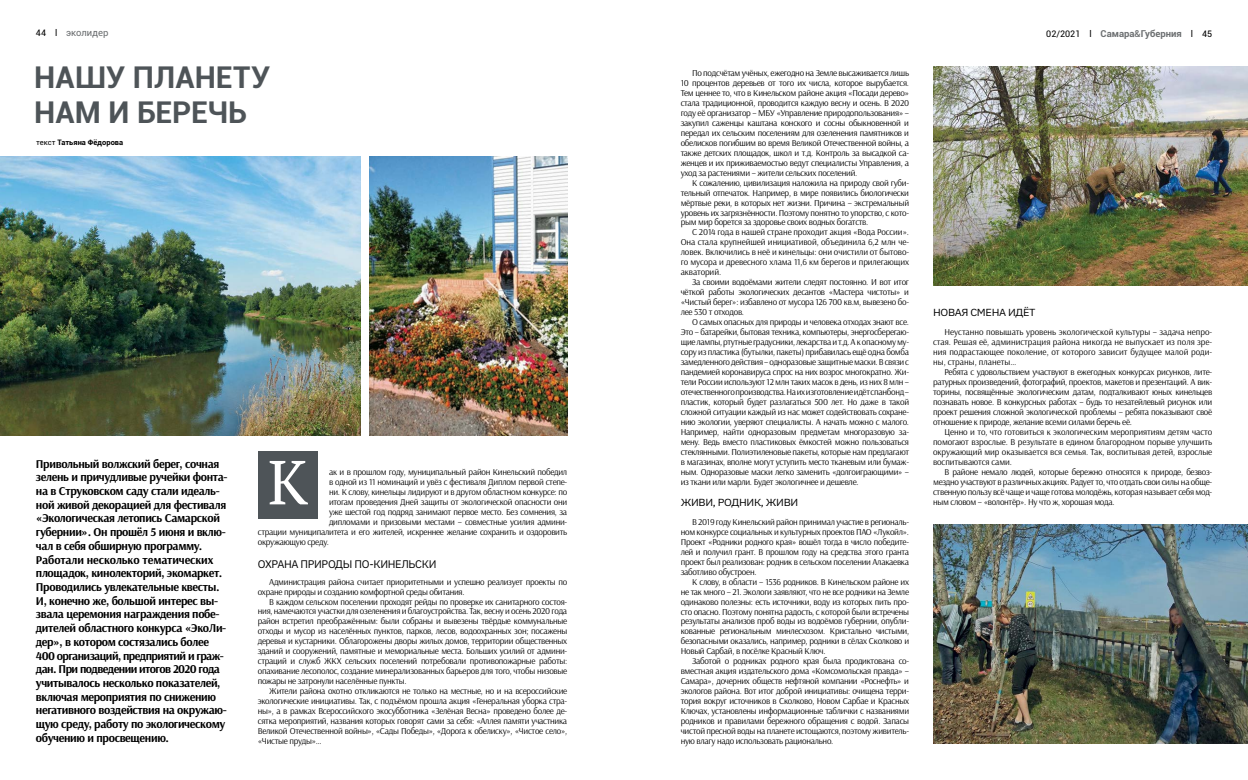
<style>
.page{position:relative;width:1248px;height:780px;background:#fff}
.page>*{position:absolute;margin:0;border:0;box-sizing:border-box;transform-origin:0 0}
.t1{font:62px "PT Serif";color:#fff}
.t2{font:700 30px/35px "Roboto";letter-spacing:.005em;color:#4e5458}
.t3{font:700 12px/13.7px "Arsenal";letter-spacing:-.03em;color:#000}
.t4{font:11px "Aneliza";letter-spacing:-.03em;color:#000}
.t5{font:10.3px "Aneliza";letter-spacing:-.03em;color:#000;scale:1.07 1}
.t6{font:700 9.5px "Roboto";color:#6c6f71}
.t7{font:9.5px "Roboto";color:#6c6f71}
.t8{font:9px/10px "Arsenal";letter-spacing:-.03em;color:#000;text-align:justify}
.t9{font:9px "Roboto";color:#000}
.t10{font:700 7.5px "Roboto";color:#000}
.s1{font-weight:400;font-size:9px;color:#000}
.s2{font-weight:500}
.s3{font-weight:400}
</style>
<div class="page">
<img style="left:0;top:156px;width:360px;height:279px">
<img style="left:933px;top:524px;width:314px;height:219px">
<img style="left:369px;top:156px;width:198px;height:279px">
<img style="left:933px;top:66px;width:314px;height:219px">
<div style="left:258px;top:451px;width:59px;height:67px;background:#4e5458"></div>
<p class="t9" style="left:36px;top:27px;width:23px">44 l</p>
<p class="t6" style="left:1046px;top:27px;width:167px"><span class="s1">02/2021 l</span> Самара<span class="s2">&amp;</span>Губерния <span class="s1">l 45</span></p>
<h2 class="t2" style="left:34px;top:58px;width:237px">НАШУ ПЛАНЕТУ<br>НАМ И БЕРЕЧЬ</h2>
<p class="t10" style="left:36px;top:137px;width:89px"><span class="s3">текст</span> Татьяна Фёдорова</p>
<p class="t7" style="left:66px;top:26px;width:44px">эколидер</p>
<p class="t8" style="left:680px;top:68px;width:230px;text-indent:11px">По подсчётам учёных, ежегодно на Земле высаживается лишь 10 процентов деревьев от того их числа, которое вырубается.<br>Тем ценнее то, что в Кинельском районе акция «Посади дерево» стала традиционной, проводится каждую весну и осень. В 2020 году её организатор – МБУ «Управление природопользования» – закупил саженцы каштана конского и сосны обыкновенной и передал их сельским поселениям для озеленения памятников и обелисков погибшим во время Великой Отечественной войны, а также детских площадок, школ и т.д. Контроль за высадкой са&shy;женцев и их приживаемостью ведут специалисты Управления, а уход за растениями – жители сельских поселений.</p>
<p class="t8" style="left:680px;top:177px;width:230px;text-indent:11px">К сожалению, цивилизация наложила на природу свой губи&shy;тельный отпечаток. Например, в мире появились биологически мёртвые реки, в которых нет жизни. Причина – экстремальный уровень их загрязнённости. Поэтому понятно то упорство, с кото&shy;рым мир борется за здоровье своих водных богатств.</p>
<p class="t8" style="left:680px;top:227px;width:230px;text-indent:11px">С 2014 года в нашей стране проходит акция «Вода России».<br>Она стала крупнейшей инициативой, объединила 6,2 млн че&shy;ловек. Включились в неё и кинельцы: они очистили от бытово&shy;го мусора и древесного хлама 11,6 км берегов и прилегающих акваторий.</p>
<p class="t8" style="left:680px;top:277px;width:230px;text-indent:11px">За своими водоёмами жители следят постоянно. И вот итог чёткой работы экологических десантов «Мастера чистоты» и «Чистый берег»: избавлено от мусора 126 700 кв.м, вывезено бо&shy;лее 530 т отходов.</p>
<p class="t8" style="left:680px;top:317px;width:230px;text-indent:11px">О самых опасных для природы и человека отходах знают все.<br>Это – батарейки, бытовая техника, компьютеры, энергосберегаю&shy;щие лампы, ртутные градусники, лекарства и т.д. А к опасному му&shy;сору из пластика (бутылки, пакеты) прибавилась ещё одна бомба замедленного действия – одноразовые защитные маски. В связи с пандемией коронавируса спрос на них возрос многократно. Жи&shy;тели России используют 12 млн таких масок в день, из них 8 млн – отечественного производства. На их изготовление идёт спанбонд – пластик, который будет разлагаться 500 лет. Но даже в такой сложной ситуации каждый из нас может содействовать сохране&shy;нию экологии, уверяют специалисты. А начать можно с малого.<br>Например, найти одноразовым предметам многоразовую за&shy;мену. Ведь вместо пластиковых ёмкостей можно пользоваться стеклянными. Полиэтиленовые пакеты, которые нам предлагают в магазинах, вполне могут уступить место тканевым или бумаж&shy;ным. Одноразовые маски легко заменить «долгоиграющими» – из ткани или марли. Будет экологичнее и дешевле.</p>
<p class="t5" style="left:680px;top:494px;width:111px">ЖИВИ, РОДНИК, ЖИВИ</p>
<p class="t8" style="left:680px;top:516px;width:230px;text-indent:11px">В 2019 году Кинельский район принимал участие в региональ&shy;ном конкурсе социальных и культурных проектов ПАО «Лукойл».<br>Проект «Родники родного края» вошёл тогда в число победите&shy;лей и получил грант. В прошлом году на средства этого гранта проект был реализован: родник в сельском поселении Алакаевка заботливо обустроен.</p>
<p class="t8" style="left:680px;top:576px;width:230px;text-indent:11px">К слову, в области – 1536 родников. В Кинельском районе их не так много – 21. Экологи заявляют, что не все родники на Земле одинаково полезны: есть источники, воду из которых пить про&shy;сто опасно. Поэтому понятна радость, с которой были встречены результаты анализов проб воды из водоёмов губернии, опубли&shy;кованные региональным минлесхозом. Кристально чистыми, безопасными оказались, например, родники в сёлах Сколково и Новый Сарбай, в посёлке Красный Ключ.</p>
<p class="t8" style="left:680px;top:656px;width:230px;text-indent:11px">Заботой о родниках родного края была продиктована со&shy;вместная акция издательского дома «Комсомольская правда» – Самара», дочерних обществ нефтяной компании «Роснефть» и экологов района. Вот итог доброй инициативы: очищена терри&shy;тория вокруг источников в Сколково, Новом Сарбае и Красных Ключах, установлены информационные таблички с названиями родников и правилами бережного обращения с водой. Запасы чистой пресной воды на планете истощаются, поэтому живитель&shy;ную влагу надо использовать рационально.</p>
<p class="t5" style="left:933px;top:305px;width:97px">НОВАЯ СМЕНА ИДЁТ</p>
<p class="t8" style="left:933px;top:327px;width:280px;text-indent:11px">Неустанно повышать уровень экологической культуры – задача непро&shy;стая. Решая её, администрация района никогда не выпускает из поля зре&shy;ния подрастающее поколение, от которого зависит будущее малой роди&shy;ны, страны, планеты…</p>
<p class="t8" style="left:933px;top:367px;width:280px;text-indent:11px">Ребята с удовольствием участвуют в ежегодных конкурсах рисунков, лите&shy;ратурных произведений, фотографий, проектов, макетов и презентаций. А вик&shy;торины, посвящённые экологическим датам, подталкивают юных кинельцев познавать новое. В конкурсных работах – будь то незатейлевый рисунок или проект решения сложной экологической проблемы – ребята показывают своё отношение к природе, желание всеми силами беречь её.</p>
<p class="t8" style="left:933px;top:427px;width:280px;text-indent:11px">Ценно и то, что готовиться к экологическим мероприятиям детям часто помогают взрослые. В результате в едином благородном порыве улучшить окружающий мир оказывается вся семья. Так, воспитывая детей, взрослые воспитываются сами.</p>
<p class="t8" style="left:933px;top:467px;width:280px;text-indent:11px">В районе немало людей, которые бережно относятся к природе, безвоз&shy;мездно участвуют в различных акциях. Радует то, что отдать свои силы на обще&shy;ственную пользу всё чаще и чаще готова молодёжь, которая называет себя мод&shy;ным словом – «волонтёр». Ну что ж, хорошая мода.</p>
<p class="t3" style="left:36px;top:457px;width:193px">Привольный волжский берег, сочная зелень и причудливые ручейки фонта&shy;на в Струковском саду стали идеаль&shy;ной живой декорацией для фестиваля «Экологическая летопись Самарской губернии». Он прошёл 5 июня и вклю&shy;чал в себя обширную программу.<br>Работали несколько тематических площадок, кинолекторий, экомаркет.<br>Проводились увлекательные квесты.<br>И, конечно же, большой интерес вы&shy;звала церемония награждения побе&shy;дителей областного конкурса «ЭкоЛи&shy;дер», в котором состязались более 400 организаций, предприятий и граж&shy;дан. При подведении итогов 2020 года учитывалось несколько показателей, включая мероприятия по снижению негативного воздействия на окружаю&shy;щую среду, работу по экологическому обучению и просвещению.</p>
<h1 class="t1" style="left:268px;top:442px;width:42px">К</h1>
<p class="t8" style="left:329px;top:467px;width:240px">ак и в прошлом году, муниципальный район Кинельский победил</p>
<p class="t8" style="left:329px;top:477px;width:240px">в одной из 11 номинаций и увёз с фестиваля Диплом первой степе-</p>
<p class="t8" style="left:329px;top:487px;width:240px">ни. К слову, кинельцы лидируют и в другом областном конкурсе: по</p>
<p class="t8" style="left:329px;top:496px;width:240px">итогам проведения Дней защиты от экологической опасности они</p>
<p class="t8" style="left:329px;top:506px;width:240px">уже шестой год подряд занимают первое место. Без сомнения, за</p>
<p class="t8" style="left:329px;top:516px;width:240px">дипломами и призовыми местами – совместные усилия админи-</p>
<p class="t8" style="left:258px;top:526px;width:311px">страции муниципалитета и его жителей, искреннее желание сохранить и оздоровить</p>
<p class="t8" style="left:258px;top:536px;width:73px">окружающую среду.</p>
<p class="t4" style="left:258px;top:555px;width:180px">ОХРАНА ПРИРОДЫ ПО-КИНЕЛЬСКИ</p>
<p class="t8" style="left:258px;top:576px;width:311px;text-indent:11px">Администрация района считает приоритетными и успешно реализует проекты по охране природы и созданию комфортной среды обитания.</p>
<p class="t8" style="left:258px;top:596px;width:311px;text-indent:11px">В каждом сельском поселении проходят рейды по проверке их санитарного состоя&shy;ния, намечаются участки для озеленения и благоустройства. Так, весну и осень 2020 года район встретил преображённым: были собраны и вывезены твёрдые коммунальные отходы и мусор из населённых пунктов, парков, лесов, водоохранных зон; посажены деревья и кустарники. Облагорожены дворы жилых домов, территории общественных зданий и сооружений, памятные и мемориальные места. Больших усилий от админи&shy;страций и служб ЖКХ сельских поселений потребовали противопожарные работы: опахивание лесополос, создание минерализованных барьеров для того, чтобы низовые пожары не затронули населённые пункты.</p>
<p class="t8" style="left:258px;top:686px;width:311px;text-indent:11px">Жители района охотно откликаются не только на местные, но и на всероссийские экологические инициативы. Так, с подъёмом прошла акция «Генеральная уборка стра&shy;ны», а в рамках Всероссийского экосубботника «Зелёная Весна» проведено более де&shy;сятка мероприятий, названия которых говорят сами за себя: «Аллея памяти участника Великой Отечественной войны», «Сады Победы», «Дорога к обелиску», «Чистое село», «Чистые пруды»…</p>
</div>
